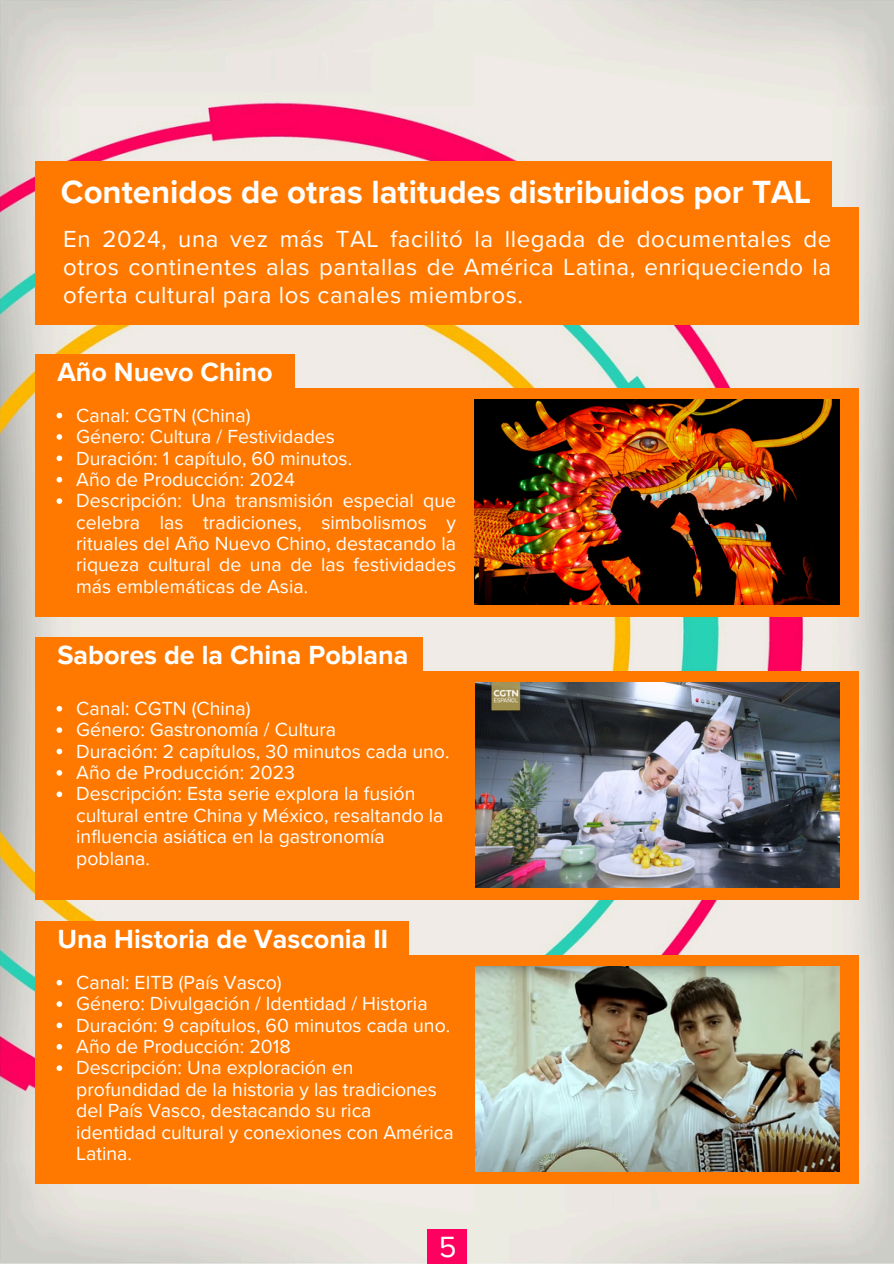
<style>
.page{position:relative;width:894px;height:1264px;background:#fff}
.page>*{position:absolute;margin:0;border:0;box-sizing:border-box;transform-origin:0 0}
.t1{font:700 33px "Proxima Nova";color:#fff}
.t2{font:30.15px "Proxima Nova";color:#fff}
.t3{font:700 27px "Proxima Nova";color:#fff}
.t4{font:24px/28.2px "Proxima Nova";letter-spacing:.025em;color:#fff;text-align:justify}
.t5{font:19.5px/21.3px "Proxima Nova";color:#fff}
</style>
<div class="page">
<img style="left:0;top:0;width:893px;height:1263px">
<div style="left:427px;top:1228px;width:39px;height:35px;background:#ff0060"></div>
<div style="left:35px;top:161px;width:796px;height:52px;background:#ff7900"></div>
<div style="left:35px;top:208px;width:823px;height:117px;background:#ff7900"></div>
<div style="left:35px;top:388px;width:823px;height:228px;background:#ff7900"></div>
<div style="left:35px;top:671px;width:823px;height:228px;background:#ff7900"></div>
<div style="left:35px;top:954px;width:823px;height:229px;background:#ff7900"></div>
<img style="left:475px;top:399px;width:364px;height:205px">
<img style="left:476px;top:682px;width:363px;height:205px">
<img style="left:476px;top:966px;width:363px;height:204px">
<div style="left:35px;top:354px;width:260px;height:40px;background:#ff7900"></div>
<div style="left:35px;top:637px;width:387px;height:40px;background:#ff7900"></div>
<div style="left:35px;top:920px;width:373px;height:40px;background:#ff7900"></div>
<svg style="left:57px;top:413px;width:5px;height:5px"></svg>
<svg style="left:57px;top:434px;width:5px;height:6px"></svg>
<svg style="left:57px;top:455px;width:5px;height:6px"></svg>
<svg style="left:57px;top:477px;width:5px;height:5px"></svg>
<svg style="left:57px;top:498px;width:5px;height:6px"></svg>
<svg style="left:57px;top:706px;width:5px;height:5px"></svg>
<svg style="left:57px;top:727px;width:5px;height:6px"></svg>
<svg style="left:57px;top:748px;width:5px;height:6px"></svg>
<svg style="left:57px;top:770px;width:5px;height:5px"></svg>
<svg style="left:57px;top:791px;width:5px;height:6px"></svg>
<svg style="left:57px;top:979px;width:5px;height:6px"></svg>
<svg style="left:57px;top:1001px;width:5px;height:5px"></svg>
<svg style="left:57px;top:1022px;width:5px;height:6px"></svg>
<svg style="left:57px;top:1044px;width:5px;height:5px"></svg>
<svg style="left:57px;top:1065px;width:5px;height:6px"></svg>
<h3 class="t1" style="left:61px;top:172px;width:751px">Contenidos de otras latitudes distribuidos por TAL</h3>
<p class="t4" style="left:63px;top:225px;width:769px">En 2024, una vez más TAL facilitó la llegada de documentales de otros continentes alas pantallas de América Latina, enriqueciendo la oferta cultural para los canales miembros.</p>
<p class="t3" style="left:57px;top:356px;width:217px">Año Nuevo Chino</p>
<h2 class="t5" style="left:76px;top:405px;width:176px">Canal: CGTN (China)</h2>
<p class="t5" style="left:76px;top:426px;width:260px">Género: Cultura / Festividades</p>
<p class="t5" style="left:76px;top:448px;width:277px">Duración: 1 capítulo, 60 minutos.</p>
<p class="t5" style="left:76px;top:469px;width:220px">Año de Producción: 2024</p>
<p class="t5" style="left:76px;top:490px;width:381px;text-align:justify">Descripción: Una transmisión especial que celebra las tradiciones, simbolismos y rituales del Año Nuevo Chino, destacando la riqueza cultural de una de las festividades más emblemáticas de Asia.</p>
<p class="t3" style="left:57px;top:639px;width:352px">Sabores de la China Poblana</p>
<p class="t5" style="left:76px;top:698px;width:176px">Canal: CGTN (China)</p>
<p class="t5" style="left:76px;top:719px;width:261px">Género: Gastronomía / Cultura</p>
<h2 class="t5" style="left:76px;top:741px;width:375px">Duración: 2 capítulos, 30 minutos cada uno.</h2>
<p class="t5" style="left:76px;top:762px;width:220px">Año de Producción: 2023</p>
<p class="t5" style="left:76px;top:783px;width:369px">Descripción: Esta serie explora la fusión cultural entre China y México, resaltando la influencia asiática en la gastronomía poblana.</p>
<p class="t3" style="left:57px;top:923px;width:332px">Una Historia de Vasconia II</p>
<p class="t5" style="left:76px;top:972px;width:207px">Canal: EITB (País Vasco)</p>
<p class="t5" style="left:76px;top:993px;width:353px">Género: Divulgación / Identidad / Historia</p>
<p class="t5" style="left:76px;top:1014px;width:375px">Duración: 9 capítulos, 60 minutos cada uno.</p>
<p class="t5" style="left:76px;top:1036px;width:216px">Año de Producción: 2018</p>
<h2 class="t5" style="left:76px;top:1057px;width:379px">Descripción: Una exploración en profundidad de la historia y las tradiciones del País Vasco, destacando su rica identidad cultural y conexiones con América Latina.</h2>
<h1 class="t2" style="left:438px;top:1229px;width:19px">5</h1>
</div>
